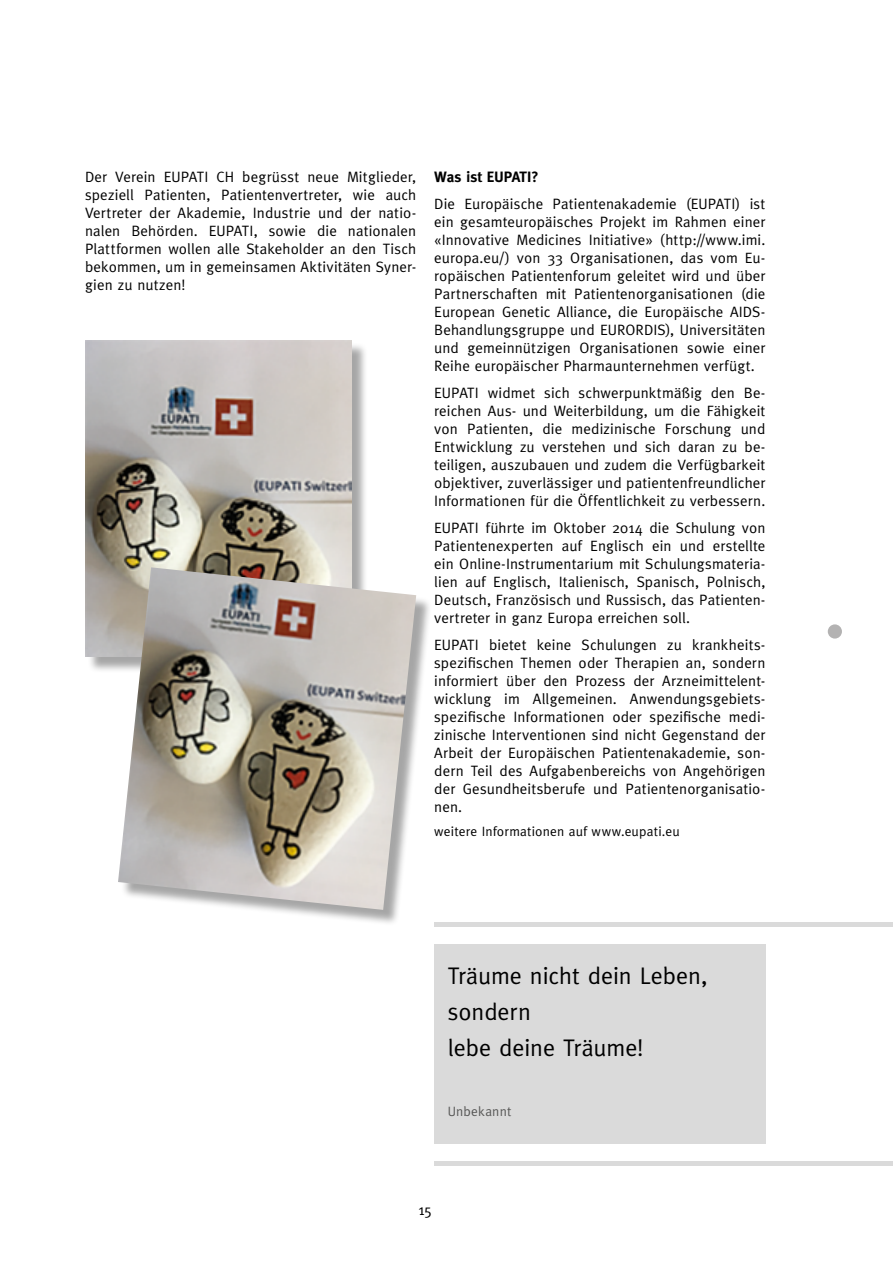
<style>
.page{position:relative;width:893px;height:1263px;background:#fff}
.page>*{position:absolute;margin:0;border:0;box-sizing:border-box;transform-origin:0 0}
.t1{font:24px/36px "Meta";color:#000}
.t2{font:15px/18px "Meta";letter-spacing:.01em;color:#000;text-align:justify}
.t3{font:700 15px "Meta";color:#000}
.t4{font:13.5px "Meta";letter-spacing:.015em;color:#000}
.t5{font:13.5px "Meta";letter-spacing:.015em;color:#575756}
</style>
<div class="page">
<div style="left:828px;top:624px;width:14px;height:15px;background:#b3b2b2;border-radius:50%"></div>
<div style="left:88px;top:343px;width:280px;height:330px;background:#000;opacity:.35"></div>
<img style="left:85px;top:340px;width:267px;height:317px">
<div style="left:434px;top:944px;width:331px;height:200px;background:#dadada"></div>
<hr style="left:434px;top:923px;width:459px;height:4px;background:#dadada">
<div style="left:121px;top:570px;width:312px;height:355px;background:#000;opacity:.35"></div>
<img style="left:118px;top:567px;width:298px;height:343px">
<hr style="left:434px;top:1161px;width:459px;height:4px;background:#dadada">
<p class="t2" style="left:85px;top:168px;width:333px">Der Verein EUPATI CH begrüsst neue Mitglieder, speziell Patienten, Patientenvertreter, wie auch Vertreter der Akademie, Industrie und der natio&shy;nalen Behörden. EUPATI, sowie die nationalen Plattformen wollen alle Stakeholder an den Tisch bekommen, um in gemeinsamen Aktivitäten Syner&shy;gien zu nutzen!</p>
<p class="t3" style="left:434px;top:168px;width:106px">Was ist EUPATI?</p>
<p class="t2" style="left:434px;top:194px;width:333px">Die Europäische Patientenakademie (EUPATI) ist ein gesamteuropäisches Projekt im Rahmen einer «Innovative Medicines Initiative» (http://www.imi. europa.eu/) von 33 Organisationen, das vom Eu&shy;ropäischen Patientenforum geleitet wird und über Partnerschaften mit Patientenorganisationen (die European Genetic Alliance, die Europäische AIDS-Behandlungsgruppe und EURORDIS), Universitäten und gemeinnützigen Organisationen sowie einer Reihe europäischer Pharmaunternehmen verfügt.</p>
<p class="t2" style="left:434px;top:383px;width:333px">EUPATI widmet sich schwerpunktmäßig den Be&shy;reichen Aus- und Weiterbildung, um die Fähigkeit von Patienten, die medizinische Forschung und Entwicklung zu verstehen und sich daran zu be&shy;teiligen, auszubauen und zudem die Verfügbarkeit objektiver, zuverlässiger und patientenfreundlicher Informationen für die Öffentlichkeit zu verbessern.</p>
<p class="t2" style="left:434px;top:518px;width:333px">EUPATI führte im Oktober 2014 die Schulung von Patientenexperten auf Englisch ein und erstellte ein Online-Instrumentarium mit Schulungsmateria&shy;lien auf Englisch, Italienisch, Spanisch, Polnisch, Deutsch, Französisch und Russisch, das Patienten&shy;vertreter in ganz Europa erreichen soll.</p>
<p class="t2" style="left:434px;top:635px;width:333px">EUPATI bietet keine Schulungen zu krankheits&shy;spezifischen Themen oder Therapien an, sondern informiert über den Prozess der Arzneimittelent&shy;wicklung im Allgemeinen. Anwendungsgebiets&shy;spezifische Informationen oder spezifische medi&shy;zinische Interventionen sind nicht Gegenstand der Arbeit der Europäischen Patientenakademie, son&shy;dern Teil des Aufgabenbereichs von Angehörigen der Gesundheitsberufe und Patientenorganisatio&shy;nen.</p>
<p class="t4" style="left:434px;top:823px;width:247px">weitere Informationen auf www.eupati.eu</p>
<h1 class="t1" style="left:448px;top:958px;width:261px">Träume nicht dein Leben, sondern<br>lebe deine Träume!</h1>
<p class="t5" style="left:448px;top:1104px;width:65px">Unbekannt</p>
<p class="t2" style="left:418px;top:1201px;width:15px">15</p>
</div>
